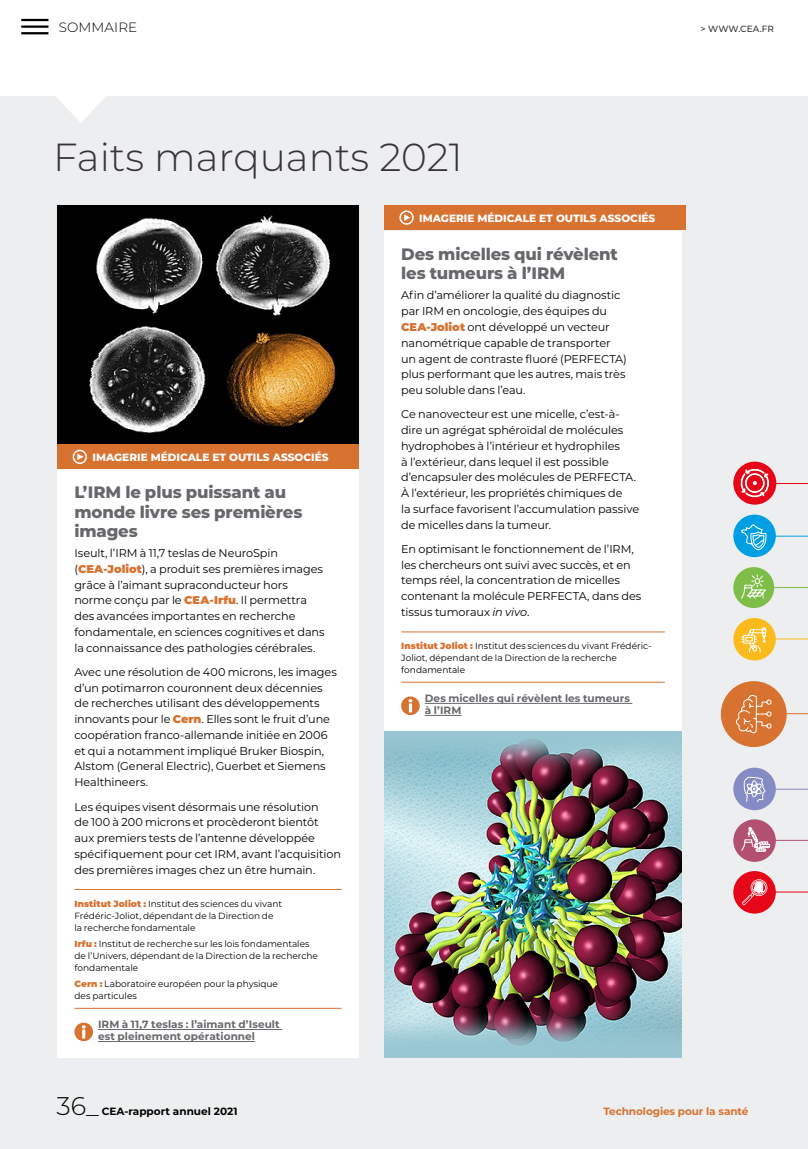
<style>
.page{position:relative;width:808px;height:1149px;background:#fff}
.page>*{position:absolute;margin:0;border:0;box-sizing:border-box;transform-origin:0 0}
.t1{font:300 39.15px "Montserrat";color:#373437}
.t2{font:300 25.5px "Montserrat";color:#000}
.FM_-_TITRE{font:800 16.5px/19.5px "Montserrat";letter-spacing:-.005em;color:#68676c}
.t3{font:300 13.5px "Montserrat";letter-spacing:.01em;color:#000}
.FM_-_TEXTE{font:11.25px/15.8px "Montserrat";letter-spacing:-.01em;color:#000}
.FM_-_LIEN{font:700 10.5px/12px "Montserrat";letter-spacing:.005em;color:#68676c}
.FM_-_THEME{font:800 10.5px "Montserrat";color:#fff}
.TITRE{font:700 10.5px "Montserrat";letter-spacing:-.01em;color:#d87231}
.t4{font:700 10.5px "Montserrat";color:#000}
.FM_-_MOT{font:9px/12px "Montserrat";color:#000}
.t5{font:500 9px "Montserrat";color:#373437}
.s1{font-weight:900;color:#d87231}
.s2{font-style:italic}
</style>
<div class="page">
<div style="left:0;top:96px;width:808px;height:1052px;background:#edeeef"></div>
<svg style="left:56px;top:96px;width:50px;height:27px"></svg>
<div style="left:384px;top:231px;width:298px;height:500px;background:#fff"></div>
<hr style="left:401px;top:631px;width:264px;height:1px;background:#d87231">
<hr style="left:401px;top:681px;width:264px;height:1px;background:#d87231">
<hr style="left:425px;top:703px;width:207px;height:1px;background:#68676c">
<hr style="left:425px;top:715px;width:36px;height:1px;background:#68676c">
<svg style="left:401px;top:696px;width:19px;height:19px"></svg>
<svg style="left:409px;top:699px;width:3px;height:13px"></svg>
<div style="left:384px;top:205px;width:301px;height:25px;background:#d87231"></div>
<svg style="left:404px;top:214px;width:6px;height:7px"></svg>
<div style="left:399px;top:210px;width:15px;height:15px;border:2px solid #fff;border-radius:50%"></div>
<img style="left:384px;top:731px;width:298px;height:326px">
<img style="left:57px;top:205px;width:302px;height:239px">
<div style="left:57px;top:469px;width:302px;height:588px;background:#fff"></div>
<hr style="left:74px;top:888px;width:268px;height:1px;background:#d87231">
<hr style="left:74px;top:1007px;width:268px;height:1px;background:#d87231">
<hr style="left:98px;top:1028px;width:184px;height:1px;background:#68676c">
<hr style="left:98px;top:1040px;width:157px;height:1px;background:#68676c">
<div style="left:74px;top:1022px;width:19px;height:18px;background:#d87231;border-radius:50%"></div>
<svg style="left:82px;top:1025px;width:4px;height:13px"></svg>
<div style="left:57px;top:444px;width:302px;height:25px;background:#d87231"></div>
<svg style="left:77px;top:453px;width:7px;height:7px"></svg>
<div style="left:73px;top:449px;width:14px;height:15px;border:2px solid #fff;border-radius:50%"></div>
<hr style="left:21px;top:19px;width:27px;height:2px;background:#000">
<hr style="left:21px;top:25px;width:27px;height:3px;background:#000">
<hr style="left:21px;top:32px;width:27px;height:2px;background:#000">
<hr style="left:767px;top:638px;width:41px;height:1px;background:#fbbb1d">
<div style="left:733px;top:617px;width:43px;height:43px;background:#fbbb1d;border-radius:50%"></div>
<svg style="left:741px;top:627px;width:25px;height:26px"></svg>
<hr style="left:767px;top:713px;width:41px;height:1px;background:#d87231">
<div style="left:721px;top:681px;width:66px;height:65px;background:#d87231;border-radius:50%"></div>
<svg style="left:736px;top:694px;width:36px;height:40px"></svg>
<hr style="left:766px;top:587px;width:42px;height:1px;background:#7ebd47">
<div style="left:733px;top:567px;width:41px;height:41px;background:#7ebd47;border-radius:50%"></div>
<svg style="left:741px;top:574px;width:25px;height:24px"></svg>
<hr style="left:767px;top:483px;width:41px;height:1px;background:#e60617">
<div style="left:733px;top:461px;width:43px;height:43px;background:#e60617;border-radius:50%"></div>
<svg style="left:740px;top:468px;width:29px;height:29px"></svg>
<hr style="left:767px;top:535px;width:41px;height:1px;background:#009ee3">
<div style="left:733px;top:514px;width:43px;height:43px;background:#009ee3;border-radius:50%"></div>
<svg style="left:741px;top:524px;width:26px;height:26px"></svg>
<hr style="left:767px;top:788px;width:41px;height:1px;background:#858bc4">
<div style="left:733px;top:767px;width:43px;height:43px;background:#858bc4;border-radius:50%"></div>
<svg style="left:743px;top:776px;width:23px;height:26px"></svg>
<hr style="left:767px;top:839px;width:41px;height:1px;background:#b25072">
<div style="left:733px;top:819px;width:43px;height:42px;background:#b25072;border-radius:50%"></div>
<svg style="left:741px;top:826px;width:29px;height:25px"></svg>
<hr style="left:767px;top:891px;width:41px;height:1px;background:#e60617">
<div style="left:733px;top:870px;width:43px;height:43px;background:#e60617;border-radius:50%"></div>
<svg style="left:742px;top:879px;width:25px;height:26px"></svg>
<p class="t3" style="left:59px;top:18px;width:80px">SOMMAIRE</p>
<p class="t1" style="left:53px;top:130px;width:411px">Faits marquants 2021</p>
<p class="FM_-_THEME" style="left:92px;top:449px;width:238px">IMAGERIE MÉDICALE ET OUTILS ASSOCIÉS</p>
<p class="FM_-_TITRE" style="left:74px;top:481px;width:229px">L’IRM le plus puissant au monde livre ses premières images</p>
<p class="FM_-_TEXTE" style="left:74px;top:544px;width:252px">Iseult, l’IRM à 11,7 teslas de NeuroSpin (<span class="s1">CEA-Joliot</span>), a produit ses premières images grâce à l’aimant supraconducteur hors norme conçu par le <span class="s1">CEA-Irfu</span>. Il permettra des avancées importantes en recherche fondamentale, en sciences cognitives et dans la connaissance des pathologies cérébrales.</p>
<p class="FM_-_TEXTE" style="left:74px;top:663px;width:264px">Avec une résolution de 400 microns, les images d’un potimarron couronnent deux décennies de recherches utilisant des développements innovants pour le <span class="s1">Cern</span>. Elles sont le fruit d’une coopération franco-allemande initiée en 2006 et qui a notamment impliqué Bruker Biospin, Alstom (General Electric), Guerbet et Siemens Healthineers.</p>
<p class="FM_-_TEXTE" style="left:74px;top:798px;width:268px">Les équipes visent désormais une résolution<br>de 100 à 200 microns et procèderont bientôt aux premiers tests de l’antenne développée spécifiquement pour cet IRM, avant l’acquisition des premières images chez un être humain.</p>
<p class="FM_-_MOT" style="left:74px;top:897px;width:209px"><span class="s1">Institut Joliot :</span> Institut des sciences du vivant<br>Frédéric-Joliot, dépendant de la Direction de la recherche fondamentale</p>
<p class="FM_-_MOT" style="left:74px;top:937px;width:245px"><span class="s1">Irfu :</span> Institut de recherche sur les lois fondamentales de l’Univers, dépendant de la Direction de la recherche fondamentale</p>
<p class="FM_-_MOT" style="left:74px;top:977px;width:205px"><span class="s1">Cern :</span> Laboratoire européen pour la physique des particules</p>
<p class="FM_-_LIEN" style="left:98px;top:1017px;width:183px">IRM à 11,7 teslas : l’aimant d’Iseult est pleinement opérationnel</p>
<p class="FM_-_THEME" style="left:419px;top:210px;width:238px">IMAGERIE MÉDICALE ET OUTILS ASSOCIÉS</p>
<p class="FM_-_TITRE" style="left:401px;top:243px;width:218px">Des micelles qui révèlent les tumeurs à l’IRM</p>
<p class="FM_-_TEXTE" style="left:401px;top:287px;width:227px">Afin d’améliorer la qualité du diagnostic par IRM en oncologie, des équipes du <span class="s1">CEA-Joliot</span> ont développé un vecteur nanométrique capable de transporter un agent de contraste fluoré (PERFECTA) plus performant que les autres, mais très peu soluble dans l’eau.</p>
<p class="FM_-_TEXTE" style="left:401px;top:406px;width:239px">Ce nanovecteur est une micelle, c’est-à&shy;dire un agrégat sphéroïdal de molécules hydrophobes à l’intérieur et hydrophiles<br>à l’extérieur, dans lequel il est possible d’encapsuler des molécules de PERFECTA.<br>À l’extérieur, les propriétés chimiques de<br>la surface favorisent l’accumulation passive de micelles dans la tumeur.</p>
<p class="FM_-_TEXTE" style="left:401px;top:540px;width:242px">En optimisant le fonctionnement de l’IRM, les chercheurs ont suivi avec succès, et en temps réel, la concentration de micelles contenant la molécule PERFECTA, dans des tissus tumoraux <span class="s2">in vivo</span>.</p>
<p class="FM_-_MOT" style="left:401px;top:639px;width:252px"><span class="s1">Institut Joliot :</span> Institut des sciences du vivant Frédéric-<br>Joliot, dépendant de la Direction de la recherche fondamentale</p>
<p class="FM_-_LIEN" style="left:425px;top:692px;width:207px">Des micelles qui révèlent les tumeurs à l’IRM</p>
<p class="t5" style="left:701px;top:23px;width:75px">&gt; WWW.CEA.FR</p>
<h2 class="t2" style="left:57px;top:1087px;width:44px">36_</h2>
<p class="t4" style="left:102px;top:1102px;width:137px">CEA-rapport annuel 2021</p>
<p class="TITRE" style="left:603px;top:1102px;width:147px">Technologies pour la santé</p>
</div>
